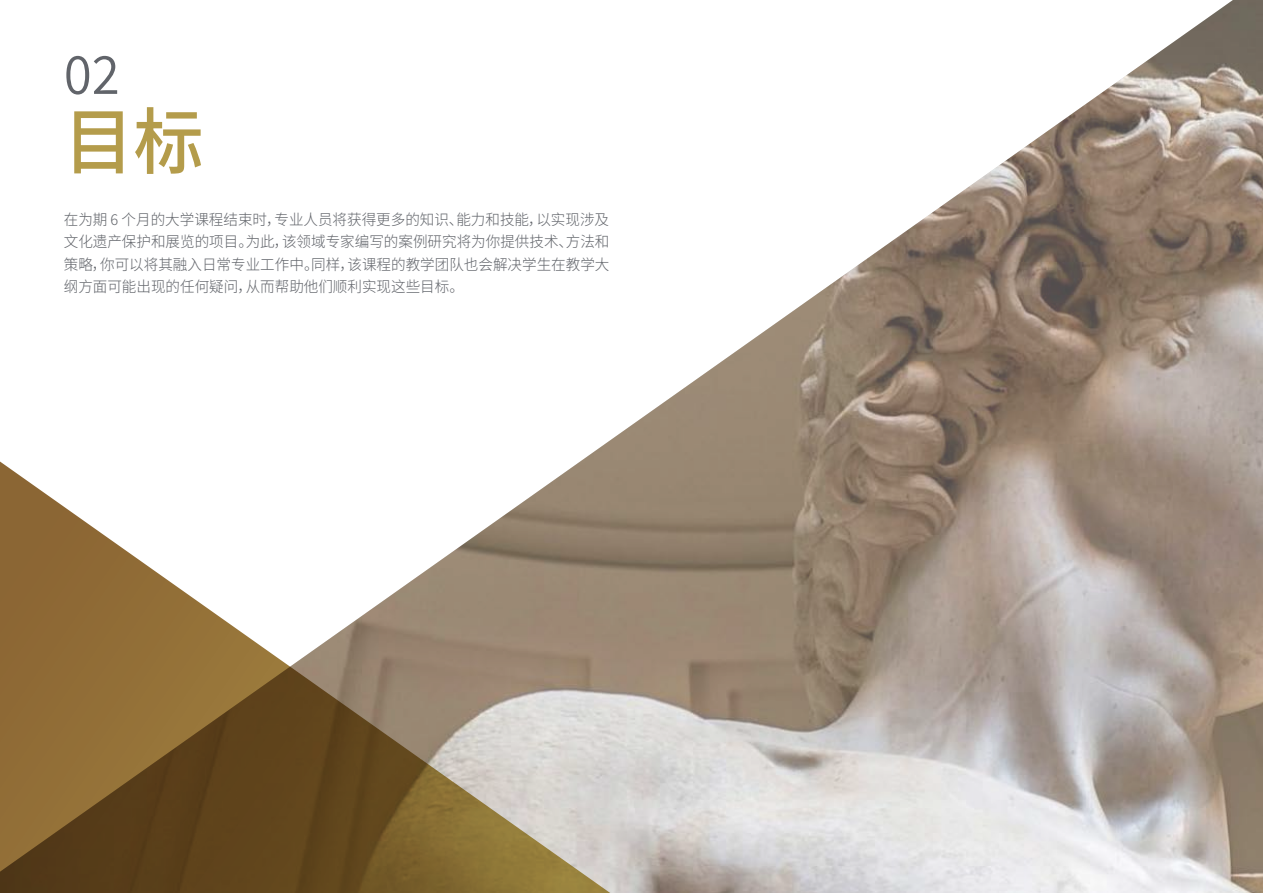
<style>
.page{position:relative;width:1263px;height:893px;background:#fff}
.page>*{position:absolute;margin:0;border:0;box-sizing:border-box;transform-origin:0 0}
.t1{font:500 72px "Source Han Sans CN";color:#b49c4b}
.t2{font:52.5px "Source Han Sans CN";color:#61646a}
.t3{font:300 15px/22.5px "Source Han Sans CN";color:#61646a;text-align:justify}
</style>
<div class="page">
<img style="left:602px;top:0;width:661px;height:893px">
<svg style="left:0;top:446px;width:640px;height:447px"></svg>
<h2 class="t2" style="left:64px;top:45px;width:57px">02</h2>
<h1 class="t1" style="left:64px;top:101px;width:141px">目标</h1>
<p class="t3" style="left:64px;top:208px;width:547px">在为期 6 个月的大学课程结束时，专业人员将获得更多的知识、能力和技能，以实现涉及文化遗产保护和展览的项目。为此，该领域专家编写的案例研究将为你提供技术、方法和策略，你可以将其融入日常专业工作中。同样，该课程的教学团队也会解决学生在教学大纲方面可能出现的任何疑问，从而帮助他们顺利实现这些目标。</p>
</div>
